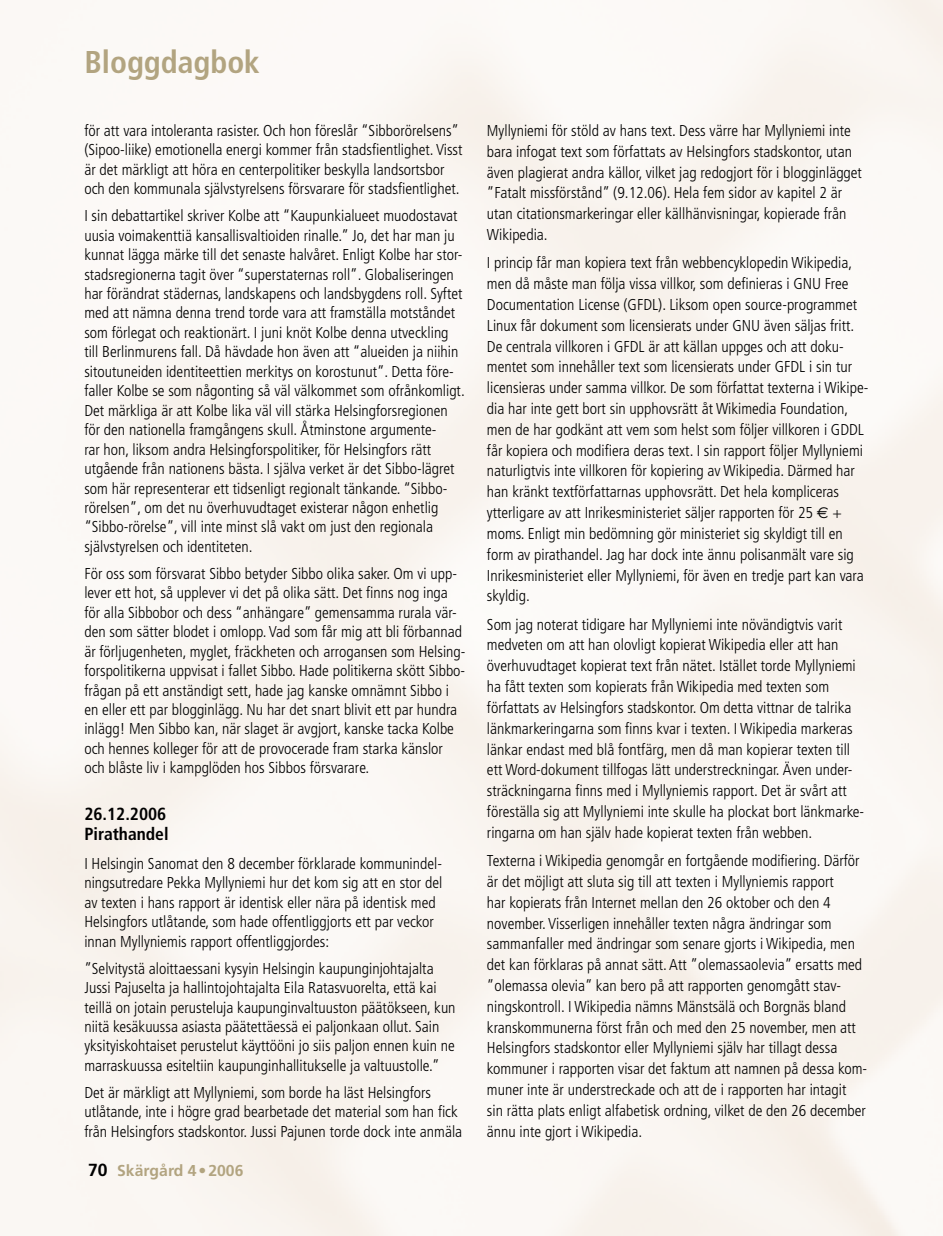
<style>
.page{position:relative;width:943px;height:1236px;background:#fff}
.page>*{position:absolute;margin:0;border:0;box-sizing:border-box;transform-origin:0 0}
.t1{font:700 condensed 31.5px "Frutiger";color:#b2a480}
.t2{font:700 condensed 17.5px/19.4px "Frutiger";color:#000}
.t3{font:300 condensed 15.75px/20.8px "Frutiger";color:#000}
.t4{font:700 15.75px "Frutiger";color:#b2a480}
.s1{font-size:17.5px;color:#000}
.s2{font-family:"Euro Sans";font-weight:400;font-stretch:normal}
</style>
<div class="page">
<h1 class="t1" style="left:84px;top:44px;width:177px">Bloggdagbok</h1>
<p class="t3" style="left:84px;top:121px;width:379px;line-height:19.4px">för att vara intoleranta rasister. Och hon föreslår “Sibborörelsens” (Sipoo-liike) emotionella energi kommer från stadsfientlighet. Visst är det märkligt att höra en centerpolitiker beskylla landsortsbor och den kommunala självstyrelsens försvarare för stadsfientlighet.</p>
<p class="t3" style="left:84px;top:206px;width:382px;line-height:19.4px">I sin debattartikel skriver Kolbe att “Kaupunkialueet muodostavat uusia voimakenttiä kansallisvaltioiden rinalle.” Jo, det har man ju kunnat lägga märke till det senaste halvåret. Enligt Kolbe har stor&shy;stadsregionerna tagit över “superstaternas roll”. Globaliseringen har förändrat städernas, landskapens och landsbygdens roll. Syftet med att nämna denna trend torde vara att framställa motståndet som förlegat och reaktionärt. I juni knöt Kolbe denna utveckling till Berlinmurens fall. Då hävdade hon även att “alueiden ja niihin sitoutuneiden identiteettien merkitys on korostunut”. Detta före&shy;faller Kolbe se som någonting så väl välkommet som ofrånkomligt.<br>Det märkliga är att Kolbe lika väl vill stärka Helsingforsregionen för den nationella framgångens skull. Åtminstone argumente-<br>rar hon, liksom andra Helsingforspolitiker, för Helsingfors rätt utgående från nationens bästa. I själva verket är det Sibbo-lägret som här representerar ett tidsenligt regionalt tänkande. “Sibbo&shy;rörelsen”, om det nu överhuvudtaget existerar någon enhetlig “Sibbo-rörelse”, vill inte minst slå vakt om just den regionala självstyrelsen och identiteten.</p>
<p class="t3" style="left:84px;top:563px;width:382px;line-height:19.4px">För oss som försvarat Sibbo betyder Sibbo olika saker. Om vi upp&shy;lever ett hot, så upplever vi det på olika sätt. Det finns nog inga för alla Sibbobor och dess “anhängare” gemensamma rurala vär&shy;den som sätter blodet i omlopp. Vad som får mig att bli förbannad är förljugenheten, myglet, fräckheten och arrogansen som Helsing&shy;forspolitikerna uppvisat i fallet Sibbo. Hade politikerna skött Sibbo&shy;frågan på ett anständigt sett, hade jag kanske omnämnt Sibbo i en eller ett par blogginlägg. Nu har det snart blivit ett par hundra inlägg! Men Sibbo kan, när slaget är avgjort, kanske tacka Kolbe och hennes kolleger för att de provocerade fram starka känslor och blåste liv i kampglöden hos Sibbos försvarare.</p>
<p class="t2" style="left:84px;top:804px;width:86px">26.12.2006<br>Pirathandel</p>
<p class="t3" style="left:84px;top:853px;width:359px;line-height:19.4px">I Helsingin Sanomat den 8 december förklarade kommunindel&shy;ningsutredare Pekka Myllyniemi hur det kom sig att en stor del av texten i hans rapport är identisk eller nära på identisk med Helsingfors utlåtande, som hade offentliggjorts ett par veckor innan Myllyniemis rapport offentliggjordes:</p>
<p class="t3" style="left:84px;top:958px;width:373px;line-height:19.4px">”Selvitystä aloittaessani kysyin Helsingin kaupunginjohtajalta Jussi Pajuselta ja hallintojohtajalta Eila Ratasvuorelta, että kai teillä on jotain perusteluja kaupunginvaltuuston päätökseen, kun niitä kesäkuussa asiasta päätettäessä ei paljonkaan ollut. Sain yksityiskohtaiset perustelut käyttööni jo siis paljon ennen kuin ne marraskuussa esiteltiin kaupunginhallitukselle ja valtuustolle.”</p>
<p class="t3" style="left:84px;top:1082px;width:379px;line-height:19.4px">Det är märkligt att Myllyniemi, som borde ha läst Helsingfors utlåtande, inte i högre grad bearbetade det material som han fick från Helsingfors stadskontor. Jussi Pajunen torde dock inte anmäla</p>
<p class="t4" style="left:88px;top:1161px;width:157px"><span class="s1">70</span> Skärgård 4 • 2006</p>
<p class="t3" style="left:487px;top:120px;width:376px">Myllyniemi för stöld av hans text. Dess värre har Myllyniemi inte bara infogat text som författats av Helsingfors stadskontor, utan även plagierat andra källor, vilket jag redogjort för i blogginlägget ”Fatalt missförstånd” (9.12.06). Hela fem sidor av kapitel 2 är utan citationsmarkeringar eller källhänvisningar, kopierade från Wikipedia.</p>
<p class="t3" style="left:487px;top:252px;width:383px">I princip får man kopiera text från webbencyklopedin Wikipedia, men då måste man följa vissa villkor, som definieras i GNU Free Documentation License (GFDL). Liksom open source-programmet Linux får dokument som licensierats under GNU även säljas fritt.<br>De centrala villkoren i GFDL är att källan uppges och att doku&shy;mentet som innehåller text som licensierats under GFDL i sin tur licensieras under samma villkor. De som författat texterna i Wikipe&shy;dia har inte gett bort sin upphovsrätt åt Wikimedia Foundation, men de har godkänt att vem som helst som följer villkoren i GDDL får kopiera och modifiera deras text. I sin rapport följer Myllyniemi naturligtvis inte villkoren för kopiering av Wikipedia. Därmed har han kränkt textförfattarnas upphovsrätt. Det hela kompliceras ytterligare av att Inrikesministeriet säljer rapporten för 25 <span class="s2">€</span> + moms. Enligt min bedömning gör ministeriet sig skyldigt till en form av pirathandel. Jag har dock inte ännu polisanmält vare sig Inrikesministeriet eller Myllyniemi, för även en tredje part kan vara skyldig.</p>
<p class="t3" style="left:487px;top:614px;width:379px">Som jag noterat tidigare har Myllyniemi inte növändigtvis varit medveten om att han olovligt kopierat Wikipedia eller att han överhuvudtaget kopierat text från nätet. Istället torde Myllyniemi ha fått texten som kopierats från Wikipedia med texten som författats av Helsingfors stadskontor. Om detta vittnar de talrika länkmarkeringarna som finns kvar i texten. I Wikipedia markeras länkar endast med blå fontfärg, men då man kopierar texten till ett Word-dokument tillfogas lätt understreckningar. Även under&shy;sträckningarna finns med i Myllyniemis rapport. Det är svårt att föreställa sig att Myllyniemi inte skulle ha plockat bort länkmarke&shy;ringarna om han själv hade kopierat texten från webben.</p>
<p class="t3" style="left:487px;top:850px;width:382px">Texterna i Wikipedia genomgår en fortgående modifiering. Därför är det möjligt att sluta sig till att texten i Myllyniemis rapport<br>har kopierats från Internet mellan den 26 oktober och den 4 november. Visserligen innehåller texten några ändringar som sammanfaller med ändringar som senare gjorts i Wikipedia, men det kan förklaras på annat sätt. Att ”olemassaolevia” ersatts med ”olemassa olevia” kan bero på att rapporten genomgått stav&shy;ningskontroll. I Wikipedia nämns Mänstsälä och Borgnäs bland kranskommunerna först från och med den 25 november, men att Helsingfors stadskontor eller Myllyniemi själv har tillagt dessa kommuner i rapporten visar det faktum att namnen på dessa kom&shy;muner inte är understreckade och att de i rapporten har intagit<br>sin rätta plats enligt alfabetisk ordning, vilket de den 26 december ännu inte gjort i Wikipedia.</p>
</div>
